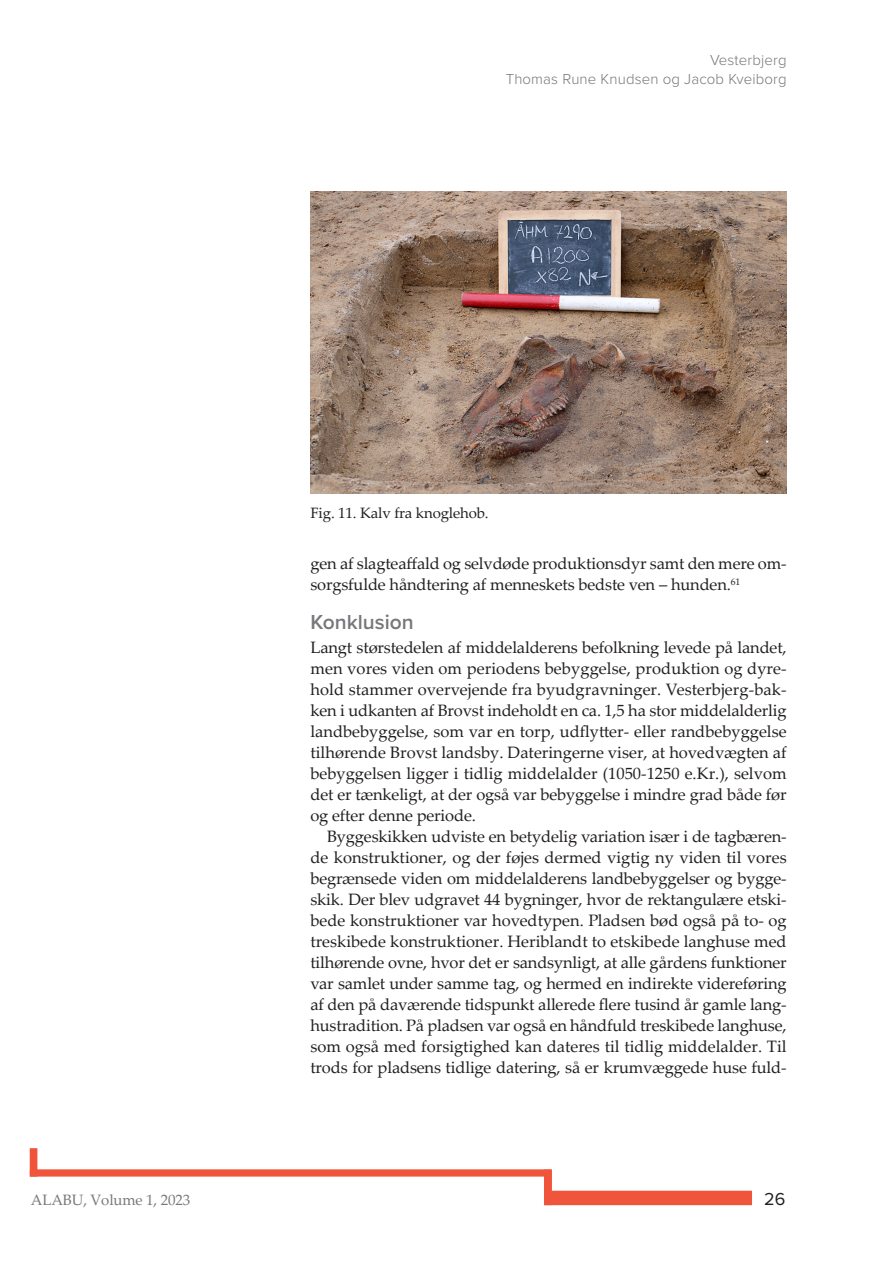
<style>
.page{position:relative;width:893px;height:1263px;background:#fff}
.page>*{position:absolute;margin:0;border:0;box-sizing:border-box;transform-origin:0 0}
.t1{font:600 21px "Proxima Nova";color:#76787b}
.t2{font:18px "Proxima Nova";color:#231f20}
.Normal_0{font:16.5px/21px "Palatino Linotype";letter-spacing:-.01em;color:#231f20;text-align:justify}
.t3{font:300 15px/18.8px "Proxima Nova";letter-spacing:.01em;color:#76787b;text-align:right}
.Figurtekst{font:15px "Palatino Linotype";letter-spacing:-.01em;color:#231f20}
.t4{font:15px "Palatino Linotype";letter-spacing:-.01em;color:#76787b}
</style>
<div class="page">
<div style="left:544px;top:1191px;width:208px;height:14px;background:#f0543a"></div>
<div style="left:544px;top:1169px;width:8px;height:36px;background:#f0543a"></div>
<div style="left:30px;top:1169px;width:521px;height:7px;background:#f0543a"></div>
<div style="left:30px;top:1148px;width:7px;height:28px;background:#f0543a"></div>
<img style="left:310px;top:191px;width:477px;height:303px">
<p class="t3" style="left:506px;top:50px;width:282px">Vesterbjerg<br>Thomas Rune Knudsen og Jacob Kveiborg</p>
<p class="t4" style="left:31px;top:1189px;width:161px">ALABU, Volume 1, 2023</p>
<p class="Figurtekst" style="left:310px;top:502px;width:180px">Fig. 11. Kalv fra knoglehob.</p>
<p class="Normal_0" style="left:310px;top:553px;width:478px">gen af slagteaffald og selvdøde produktionsdyr samt den mere om&shy;sorgsfulde håndtering af menneskets bedste ven – hunden.<sup>61</sup></p>
<p class="t1" style="left:310px;top:607px;width:105px">Konklusion</p>
<p class="Normal_0" style="left:310px;top:637px;width:478px">Langt størstedelen af middelalderens befolkning levede på landet, men vores viden om periodens bebyggelse, produktion og dyre&shy;hold stammer overvejende fra byudgravninger. Vesterbjerg-bak&shy;ken i udkanten af Brovst indeholdt en ca. 1,5 ha stor middelalderlig landbebyggelse, som var en torp, udflytter- eller randbebyggelse tilhørende Brovst landsby. Dateringerne viser, at hovedvægten af bebyggelsen ligger i tidlig middelalder (1050-1250 e.Kr.), selvom det er tænkeligt, at der også var bebyggelse i mindre grad både før og efter denne periode.</p>
<p class="Normal_0" style="left:310px;top:826px;width:478px;text-indent:17px">Byggeskikken udviste en betydelig variation især i de tagbæren&shy;de konstruktioner, og der føjes dermed vigtig ny viden til vores begrænsede viden om middelalderens landbebyggelser og bygge&shy;skik. Der blev udgravet 44 bygninger, hvor de rektangulære etski&shy;bede konstruktioner var hovedtypen. Pladsen bød også på to- og treskibede konstruktioner. Heriblandt to etskibede langhuse med tilhørende ovne, hvor det er sandsynligt, at alle gårdens funktioner var samlet under samme tag, og hermed en indirekte videreføring af den på daværende tidspunkt allerede flere tusind år gamle lang&shy;hustradition. På pladsen var også en håndfuld treskibede langhuse, som også med forsigtighed kan dateres til tidlig middelalder. Til trods for pladsens tidlige datering, så er krumvæggede huse fuld-</p>
<p class="t2" style="left:764px;top:1185px;width:23px">26</p>
</div>
